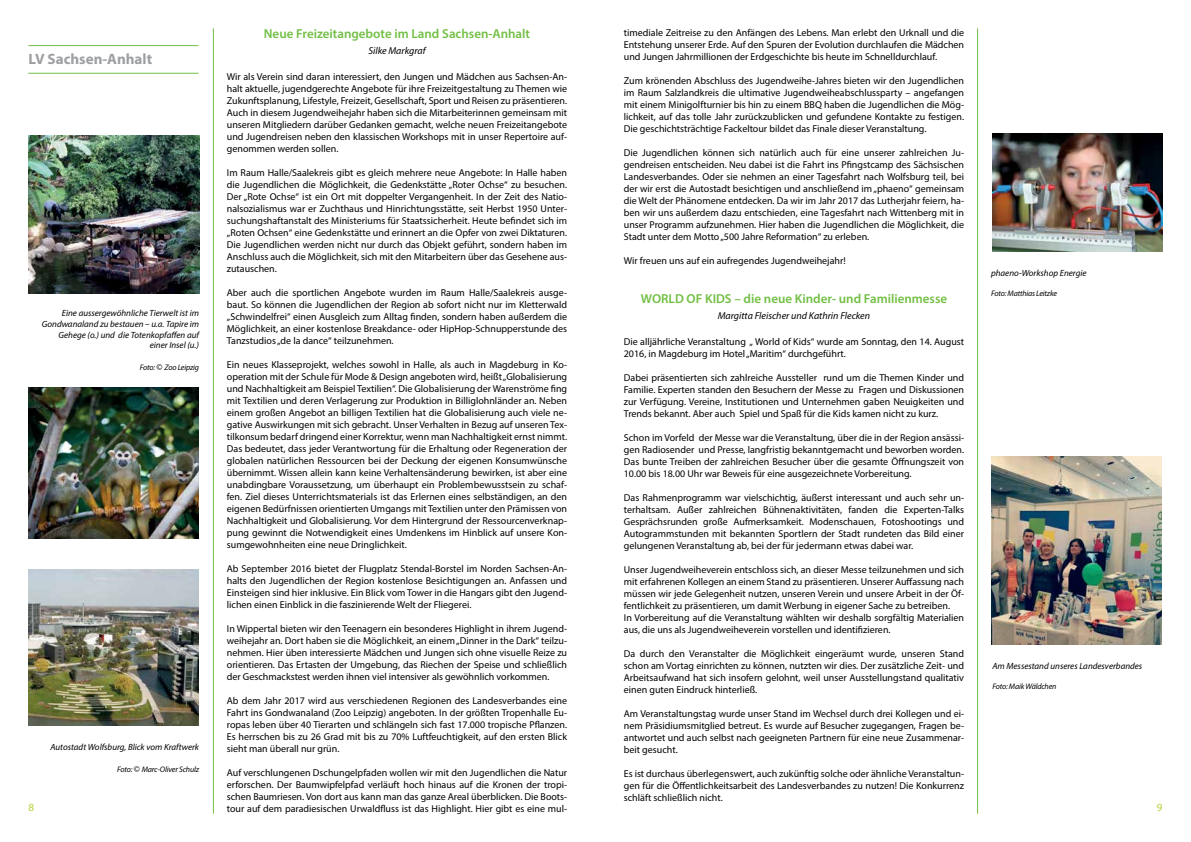
<style>
.page{position:relative;width:1191px;height:842px;background:#fff}
.page>*{position:absolute;margin:0;border:0;box-sizing:border-box;transform-origin:0 0}
.t1{font:700 15px "Myriad Pro";color:#9d9fa2}
.t2{font:600 13px "Myriad Pro";color:#72bf44}
.t3{font:11px "Myriad Pro";color:#b3d235}
.t4{font:10px/12px "Myriad Pro";color:#000;text-align:justify}
.t5{font:italic 10px "Myriad Pro";color:#000}
.t6{font:italic 9px/10.8px "Myriad Pro";color:#000;text-align:right}
.t7{font:italic 8px "Myriad Pro";letter-spacing:-.02em;color:#000}
.s1{font-style:normal;font-size:9px}
</style>
<div class="page">
<hr style="left:977px;top:28px;width:1px;height:786px;background:#72bf44">
<hr style="left:213px;top:28px;width:1px;height:786px;background:#72bf44">
<hr style="left:28px;top:45px;width:170px;height:1px;background:#72bf44">
<hr style="left:28px;top:73px;width:170px;height:1px;background:#72bf44">
<img style="left:991px;top:456px;width:170px;height:188px">
<img style="left:29px;top:135px;width:170px;height:159px">
<img style="left:28px;top:387px;width:170px;height:152px">
<img style="left:28px;top:569px;width:170px;height:156px">
<img style="left:992px;top:134px;width:170px;height:118px">
<p class="t4" style="left:624px;top:26px;width:342px">timediale Zeitreise zu den Anfängen des Lebens. Man erlebt den Urknall und die Entstehung unserer Erde. Auf den Spuren der Evolution durchlaufen die Mädchen und Jungen Jahrmillionen der Erdgeschichte bis heute im Schnelldurchlauf.</p>
<p class="t4" style="left:624px;top:74px;width:342px">Zum krönenden Abschluss des Jugendweihe-Jahres bieten wir den Jugendlichen im Raum Salzlandkreis die ultimative Jugendweiheabschlussparty – angefangen mit einem Minigolfturnier bis hin zu einem BBQ haben die Jugendlichen die Mög&shy;lichkeit, auf das tolle Jahr zurückzublicken und gefundene Kontakte zu festigen.<br>Die geschichtsträchtige Fackeltour bildet das Finale dieser Veranstaltung.</p>
<p class="t4" style="left:624px;top:146px;width:342px">Die Jugendlichen können sich natürlich auch für eine unserer zahlreichen Ju&shy;gendreisen entscheiden. Neu dabei ist die Fahrt ins Pfingstcamp des Sächsischen Landesverbandes. Oder sie nehmen an einer Tagesfahrt nach Wolfsburg teil, bei der wir erst die Autostadt besichtigen und anschließend im „phaeno“ gemeinsam die Welt der Phänomene entdecken. Da wir im Jahr 2017 das Lutherjahr feiern, ha&shy;ben wir uns außerdem dazu entschieden, eine Tagesfahrt nach Wittenberg mit in unser Programm aufzunehmen. Hier haben die Jugendlichen die Möglichkeit, die Stadt unter dem Motto „500 Jahre Reformation“ zu erleben.</p>
<p class="t4" style="left:624px;top:254px;width:223px">Wir freuen uns auf ein aufregendes Jugendweihejahr!</p>
<h2 class="t2" style="left:641px;top:291px;width:308px">WORLD OF KIDS – die neue Kinder- und Familienmesse</h2>
<p class="t5" style="left:718px;top:310px;width:154px">Margitta Fleischer und Kathrin Flecken</p>
<p class="t4" style="left:624px;top:336px;width:342px">Die alljährliche Veranstaltung „ World of Kids“ wurde am Sonntag, den 14. August<br>2016, in Magdeburg im Hotel „Maritim“ durchgeführt.</p>
<p class="t4" style="left:624px;top:372px;width:342px">Dabei präsentierten sich zahlreiche Aussteller rund um die Themen Kinder und Familie. Experten standen den Besuchern der Messe zu Fragen und Diskussionen zur Verfügung. Vereine, Institutionen und Unternehmen gaben Neuigkeiten und Trends bekannt. Aber auch Spiel und Spaß für die Kids kamen nicht zu kurz.</p>
<p class="t4" style="left:624px;top:432px;width:342px">Schon im Vorfeld der Messe war die Veranstaltung, über die in der Region ansässi&shy;gen Radiosender und Presse, langfristig bekanntgemacht und beworben worden.<br>Das bunte Treiben der zahlreichen Besucher über die gesamte Öffnungszeit von 10.00 bis 18.00 Uhr war Beweis für eine ausgezeichnete Vorbereitung.</p>
<p class="t4" style="left:624px;top:492px;width:342px">Das Rahmenprogramm war vielschichtig, äußerst interessant und auch sehr un&shy;terhaltsam. Außer zahlreichen Bühnenaktivitäten, fanden die Experten-Talks Gesprächsrunden große Aufmerksamkeit. Modenschauen, Fotoshootings und Autogrammstunden mit bekannten Sportlern der Stadt rundeten das Bild einer gelungenen Veranstaltung ab, bei der für jedermann etwas dabei war.</p>
<p class="t4" style="left:624px;top:564px;width:342px;text-align:left">Unser Jugendweiheverein entschloss sich, an dieser Messe teilzunehmen und sich mit erfahrenen Kollegen an einem Stand zu präsentieren. Unserer Auffassung nach müssen wir jede Gelegenheit nutzen, unseren Verein und unsere Arbeit in der Öf&shy;fentlichkeit zu präsentieren, um damit Werbung in eigener Sache zu betreiben.<br>In Vorbereitung auf die Veranstaltung wählten wir deshalb sorgfältig Materialien aus, die uns als Jugendweiheverein vorstellen und identifizieren.</p>
<p class="t4" style="left:624px;top:648px;width:342px">Da durch den Veranstalter die Möglichkeit eingeräumt wurde, unseren Stand schon am Vortag einrichten zu können, nutzten wir dies. Der zusätzliche Zeit- und Arbeitsaufwand hat sich insofern gelohnt, weil unser Ausstellungstand qualitativ einen guten Eindruck hinterließ.</p>
<p class="t4" style="left:624px;top:708px;width:342px">Am Veranstaltungstag wurde unser Stand im Wechsel durch drei Kollegen und ei&shy;nem Präsidiumsmitglied betreut. Es wurde auf Besucher zugegangen, Fragen be&shy;antwortet und auch selbst nach geeigneten Partnern für eine neue Zusammenar&shy;beit gesucht.</p>
<p class="t4" style="left:624px;top:768px;width:342px">Es ist durchaus überlegenswert, auch zukünftig solche oder ähnliche Veranstaltun&shy;gen für die Öffentlichkeitsarbeit des Landesverbandes zu nutzen! Die Konkurrenz schläft schließlich nicht.</p>
<h2 class="t2" style="left:264px;top:25px;width:268px">Neue Freizeitangebote im Land Sachsen-Anhalt</h2>
<p class="t5" style="left:368px;top:44px;width:58px">Silke Markgraf</p>
<p class="t4" style="left:227px;top:70px;width:342px">Wir als Verein sind daran interessiert, den Jungen und Mädchen aus Sachsen-An&shy;halt aktuelle, jugendgerechte Angebote für ihre Freizeitgestaltung zu Themen wie Zukunftsplanung, Lifestyle, Freizeit, Gesellschaft, Sport und Reisen zu präsentieren.<br>Auch in diesem Jugendweihejahr haben sich die Mitarbeiterinnen gemeinsam mit unseren Mitgliedern darüber Gedanken gemacht, welche neuen Freizeitangebote und Jugendreisen neben den klassischen Workshops mit in unser Repertoire auf&shy;genommen werden sollen.</p>
<p class="t4" style="left:227px;top:166px;width:342px">Im Raum Halle/Saalekreis gibt es gleich mehrere neue Angebote: In Halle haben die Jugendlichen die Möglichkeit, die Gedenkstätte „Roter Ochse“ zu besuchen.<br>Der „Rote Ochse“ ist ein Ort mit doppelter Vergangenheit. In der Zeit des Natio&shy;nalsozialismus war er Zuchthaus und Hinrichtungsstätte, seit Herbst 1950 Unter&shy;suchungshaftanstalt des Ministeriums für Staatssicherheit. Heute befindet sich im „Roten Ochsen“ eine Gedenkstätte und erinnert an die Opfer von zwei Diktaturen.<br>Die Jugendlichen werden nicht nur durch das Objekt geführt, sondern haben im Anschluss auch die Möglichkeit, sich mit den Mitarbeitern über das Gesehene aus&shy;zutauschen.</p>
<p class="t4" style="left:227px;top:286px;width:342px">Aber auch die sportlichen Angebote wurden im Raum Halle/Saalekreis ausge&shy;baut. So können die Jugendlichen der Region ab sofort nicht nur im Kletterwald „Schwindelfrei“ einen Ausgleich zum Alltag finden, sondern haben außerdem die Möglichkeit, an einer kostenlose Breakdance- oder HipHop-Schnupperstunde des Tanzstudios „de la dance“ teilzunehmen.</p>
<p class="t4" style="left:227px;top:358px;width:342px">Ein neues Klasseprojekt, welches sowohl in Halle, als auch in Magdeburg in Ko&shy;operation mit der Schule für Mode &amp; Design angeboten wird, heißt „Globalisierung und Nachhaltigkeit am Beispiel Textilien“. Die Globalisierung der Warenströme fing mit Textilien und deren Verlagerung zur Produktion in Billiglohnländer an. Neben einem großen Angebot an billigen Textilien hat die Globalisierung auch viele ne&shy;gative Auswirkungen mit sich gebracht. Unser Verhalten in Bezug auf unseren Tex&shy;tilkonsum bedarf dringend einer Korrektur, wenn man Nachhaltigkeit ernst nimmt.<br>Das bedeutet, dass jeder Verantwortung für die Erhaltung oder Regeneration der globalen natürlichen Ressourcen bei der Deckung der eigenen Konsumwünsche übernimmt. Wissen allein kann keine Verhaltensänderung bewirken, ist aber eine unabdingbare Voraussetzung, um überhaupt ein Problembewusstsein zu schaf&shy;fen. Ziel dieses Unterrichtsmaterials ist das Erlernen eines selbständigen, an den eigenen Bedürfnissen orientierten Umgangs mit Textilien unter den Prämissen von Nachhaltigkeit und Globalisierung. Vor dem Hintergrund der Ressourcenverknap&shy;pung gewinnt die Notwendigkeit eines Umdenkens im Hinblick auf unsere Kon&shy;sumgewohnheiten eine neue Dringlichkeit.</p>
<p class="t4" style="left:227px;top:562px;width:342px">Ab September 2016 bietet der Flugplatz Stendal-Borstel im Norden Sachsen-An&shy;halts den Jugendlichen der Region kostenlose Besichtigungen an. Anfassen und Einsteigen sind hier inklusive. Ein Blick vom Tower in die Hangars gibt den Jugend&shy;lichen einen Einblick in die faszinierende Welt der Fliegerei.</p>
<p class="t4" style="left:227px;top:622px;width:342px">In Wippertal bieten wir den Teenagern ein besonderes Highlight in ihrem Jugend&shy;weihejahr an. Dort haben sie die Möglichkeit, an einem „Dinner in the Dark“ teilzu&shy;nehmen. Hier üben interessierte Mädchen und Jungen sich ohne visuelle Reize zu orientieren. Das Ertasten der Umgebung, das Riechen der Speise und schließlich der Geschmackstest werden ihnen viel intensiver als gewöhnlich vorkommen.</p>
<p class="t4" style="left:227px;top:694px;width:342px">Ab dem Jahr 2017 wird aus verschiedenen Regionen des Landesverbandes eine Fahrt ins Gondwanaland (Zoo Leipzig) angeboten. In der größten Tropenhalle Eu&shy;ropas leben über 40 Tierarten und schlängeln sich fast 17.000 tropische Pflanzen.<br>Es herrschen bis zu 26 Grad mit bis zu 70% Luftfeuchtigkeit, auf den ersten Blick sieht man überall nur grün.</p>
<p class="t4" style="left:227px;top:766px;width:342px">Auf verschlungenen Dschungelpfaden wollen wir mit den Jugendlichen die Natur erforschen. Der Baumwipfelpfad verläuft hoch hinaus auf die Kronen der tropi&shy;schen Baumriesen. Von dort aus kann man das ganze Areal überblicken. Die Boots&shy;tour auf dem paradiesischen Urwaldfluss ist das Highlight. Hier gibt es eine mul-</p>
<h1 class="t1" style="left:28px;top:49px;width:125px">LV Sachsen-Anhalt</h1>
<p class="t6" style="left:991px;top:267px;width:97px">phaeno-Workshop Energie</p>
<p class="t7" style="left:991px;top:289px;width:68px">Foto: Matthias Leitzke</p>
<p class="t6" style="left:42px;top:307px;width:159px">Eine aussergewöhnliche Tierwelt ist im Gondwanaland zu bestauen – u.a. Tapire im Gehege (o.) und die Totenkopfaffen auf einer Insel (u.)</p>
<p class="t7" style="left:140px;top:362px;width:61px">Foto: <span class="s1">©</span> Zoo Leipzig</p>
<p class="t6" style="left:992px;top:660px;width:151px">Am Messestand unseres Landesverbandes</p>
<p class="t7" style="left:992px;top:682px;width:66px">Foto: Maik Wäldchen</p>
<p class="t6" style="left:50px;top:742px;width:150px">Autostadt Wolfsburg, Blick vom Kraftwerk</p>
<p class="t7" style="left:117px;top:764px;width:83px">Foto: <span class="s1">©</span> Marc-Oliver Schulz</p>
<p class="t3" style="left:28px;top:800px;width:7px">8</p>
<p class="t3" style="left:1156px;top:800px;width:7px">9</p>
</div>
